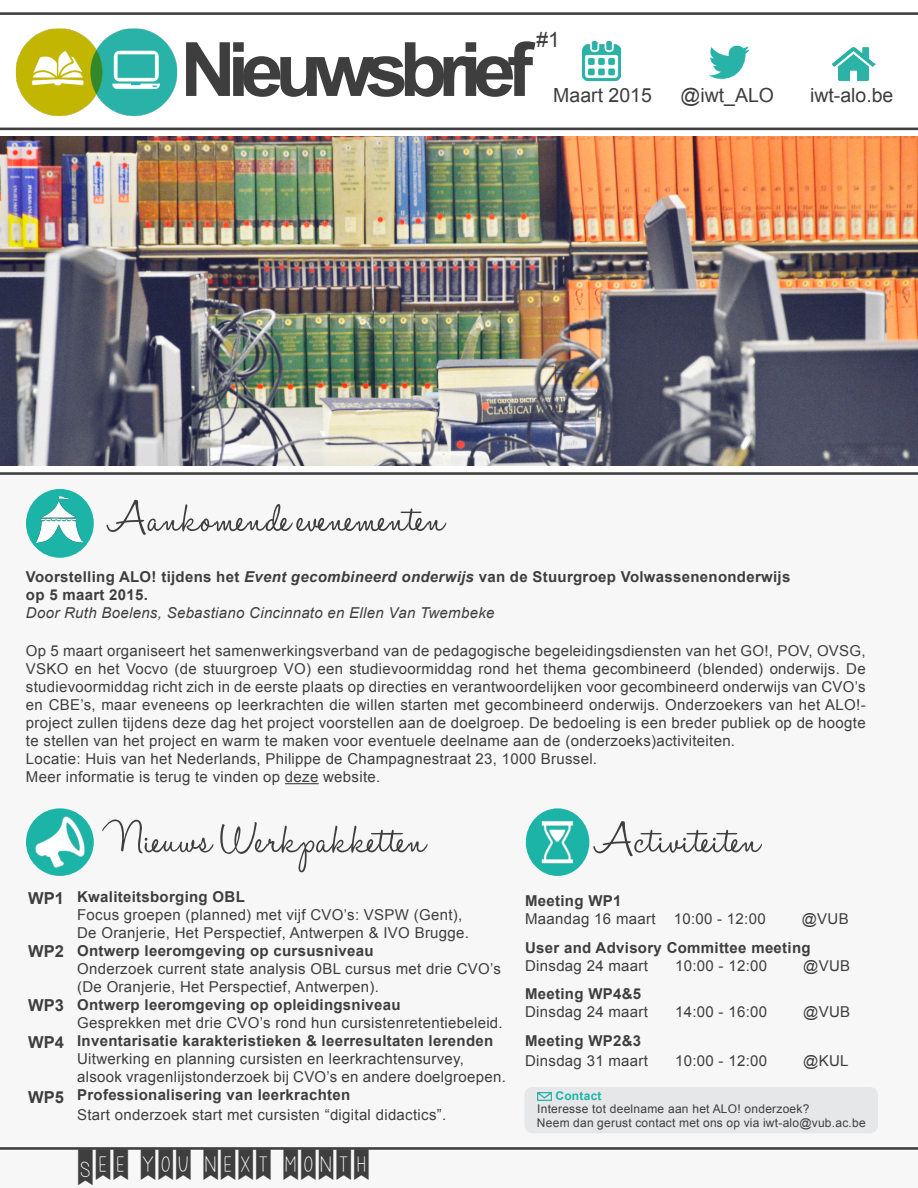
<style>
.page{position:relative;width:918px;height:1188px;background:#fff}
.page>*{position:absolute;margin:0;border:0;box-sizing:border-box;transform-origin:0 0}
.t1{font:700 75px "Arial";letter-spacing:-.11em;color:#3e3e3f}
.t2{font:51px "Halo Handletter";letter-spacing:.02em;color:#3e3e3f}
.t3{font:45px "KGA Little Swag";letter-spacing:.02em;color:#3e3e3f}
.t4{font:21px "Arial";color:#3e3e3f}
.t5{font:19.5px "Arial";color:#3e3e3f}
.t6{font:700 16.5px "Arial";color:#3e3e3f}
.t7{font:15px/18px "Arial";letter-spacing:.02em;color:#3e3e3f;text-align:justify}
.t8{font:700 15px "Arial";letter-spacing:.02em;color:#3e3e3f}
.t9{font:italic 15px "Arial";letter-spacing:.02em;color:#3e3e3f}
.t10{font:12px "Arial";letter-spacing:.02em;color:#3e3e3f}
.t11{font:700 12px "Arial";letter-spacing:.02em;color:#1db4a8}
.s1{font-style:italic}
</style>
<div class="page">
<div style="left:0;top:472px;width:918px;height:716px;background:#f7f7f8"></div>
<img style="left:0;top:137px;width:918px;height:329px">
<img style="left:15px;top:28px;width:163px;height:88px">
<hr style="left:0;top:12px;width:918px;height:3px;background:#3e3e3f">
<hr style="left:0;top:128px;width:918px;height:2px;background:#3e3e3f">
<img style="left:582px;top:42px;width:39px;height:38px">
<img style="left:709px;top:45px;width:41px;height:34px">
<img style="left:832px;top:47px;width:44px;height:34px">
<hr style="left:0;top:472px;width:918px;height:3px;background:#3e3e3f">
<div style="left:26px;top:489px;width:68px;height:69px;background:#1db4a8;border-radius:50%"></div>
<div style="left:526px;top:808px;width:63px;height:68px;background:#1db4a8;border-radius:50%"></div>
<div style="left:26px;top:808px;width:68px;height:68px;background:#1db4a8;border-radius:50%"></div>
<img style="left:32px;top:813px;width:56px;height:59px">
<img style="left:37px;top:497px;width:46px;height:46px">
<img style="left:532px;top:811px;width:52px;height:60px">
<hr style="left:0;top:1147px;width:918px;height:3px;background:#3e3e3f">
<hr style="left:285px;top:783px;width:34px;height:1px;background:#3e3e3f">
<div style="left:524px;top:1087px;width:354px;height:46px;background:#e6e7e9;border-radius:9px"></div>
<svg style="left:538px;top:1093px;width:13px;height:8px"></svg>
<p class="t4" style="left:537px;top:26px;width:25px">#1</p>
<p class="t1" style="left:180px;top:20px;width:354px">Nieuwsbrief</p>
<p class="t5" style="left:553px;top:83px;width:100px">Maart 2015</p>
<p class="t5" style="left:681px;top:83px;width:95px">@iwt_ALO</p>
<p class="t5" style="left:810px;top:83px;width:85px">iwt-alo.be</p>
<p class="t2" style="left:109px;top:490px;width:337px">Aankomende evenementen</p>
<p class="t8" style="left:26px;top:567px;width:766px">Voorstelling ALO! tijdens het <span class="s1">Event gecombineerd onderwijs</span> van de Stuurgroep Volwassenenonderwijs</p>
<p class="t8" style="left:26px;top:585px;width:124px">op 5 maart 2015.</p>
<p class="t9" style="left:26px;top:603px;width:470px">Door Ruth Boelens, Sebastiano Cincinnato en Ellen Van Twembeke</p>
<p class="t7" style="left:26px;top:642px;width:841px">Op 5 maart organiseert het samenwerkingsverband van de pedagogische begeleidingsdiensten van het GO!, POV, OVSG, VSKO en het Vocvo (de stuurgroep VO) een studievoormiddag rond het thema gecombineerd (blended) onderwijs. De studievoormiddag richt zich in de eerste plaats op directies en verantwoordelijken voor gecombineerd onderwijs van CVO’s en CBE’s, maar eveneens op leerkrachten die willen starten met gecombineerd onderwijs. Onderzoekers van het ALO!- project zullen tijdens deze dag het project voorstellen aan de doelgroep. De bedoeling is een breder publiek op de hoogte te stellen van het project en warm te maken voor eventuele deelname aan de (onderzoeks)activiteiten.</p>
<p class="t7" style="left:26px;top:750px;width:573px">Locatie: Huis van het Nederlands, Philippe de Champagnestraat 23, 1000 Brussel.</p>
<p class="t7" style="left:26px;top:768px;width:356px">Meer informatie is terug te vinden op deze website.</p>
<p class="t6" style="left:28px;top:888px;width:37px">WP1</p>
<p class="t6" style="left:28px;top:940px;width:37px">WP2</p>
<p class="t6" style="left:28px;top:994px;width:37px">WP3</p>
<p class="t6" style="left:28px;top:1031px;width:37px">WP4</p>
<p class="t6" style="left:28px;top:1086px;width:37px">WP5</p>
<p class="t2" style="left:109px;top:812px;width:318px">Nieuws Werkpakketten</p>
<p class="t8" style="left:77px;top:887px;width:169px">Kwaliteitsborging OBL</p>
<p class="t7" style="left:77px;top:906px;width:387px">Focus groepen (planned) met vijf CVO’s: VSPW (Gent),</p>
<p class="t7" style="left:77px;top:924px;width:393px">De Oranjerie, Het Perspectief, Antwerpen &amp; IVO Brugge.</p>
<p class="t8" style="left:77px;top:941px;width:298px">Ontwerp leeromgeving op cursusniveau</p>
<p class="t7" style="left:77px;top:960px;width:425px">Onderzoek current state analysis OBL cursus met drie CVO’s</p>
<p class="t7" style="left:77px;top:978px;width:303px">(De Oranjerie, Het Perspectief, Antwerpen).</p>
<p class="t8" style="left:77px;top:995px;width:325px">Ontwerp leeromgeving op opleidingsniveau</p>
<p class="t7" style="left:77px;top:1014px;width:427px">Gesprekken met drie CVO’s rond hun cursistenretentiebeleid.</p>
<p class="t8" style="left:77px;top:1031px;width:418px">Inventarisatie karakteristieken &amp; leerresultaten lerenden</p>
<p class="t7" style="left:77px;top:1050px;width:388px">Uitwerking en planning cursisten en leerkrachtensurvey,</p>
<p class="t7" style="left:77px;top:1068px;width:430px">alsook vragenlijstonderzoek bij CVO’s en andere doelgroepen.</p>
<p class="t8" style="left:77px;top:1085px;width:275px">Professionalisering van leerkrachten</p>
<p class="t7" style="left:77px;top:1106px;width:371px">Start onderzoek start met cursisten “digital didactics”.</p>
<p class="t3" style="left:77px;top:1148px;width:294px">SEE YOU NEXT MONTH</p>
<p class="t2" style="left:596px;top:812px;width:166px">Activiteiten</p>
<p class="t8" style="left:525px;top:890px;width:98px">Meeting WP1</p>
<p class="t7" style="left:525px;top:910px;width:242px">Maandag 16 maart 10:00 - 12:00</p>
<p class="t7" style="left:802px;top:910px;width:48px">@VUB</p>
<p class="t8" style="left:525px;top:937px;width:287px">User and Advisory Committee meeting</p>
<p class="t7" style="left:525px;top:956px;width:124px">Dinsdag 24 maart</p>
<p class="t7" style="left:675px;top:956px;width:93px">10:00 - 12:00</p>
<p class="t7" style="left:803px;top:956px;width:48px">@VUB</p>
<p class="t8" style="left:525px;top:984px;width:118px">Meeting WP4&amp;5</p>
<p class="t7" style="left:525px;top:1003px;width:124px">Dinsdag 24 maart</p>
<p class="t7" style="left:675px;top:1003px;width:93px">14:00 - 16:00</p>
<p class="t7" style="left:803px;top:1003px;width:48px">@VUB</p>
<p class="t8" style="left:525px;top:1031px;width:118px">Meeting WP2&amp;3</p>
<p class="t7" style="left:525px;top:1052px;width:124px">Dinsdag 31 maart</p>
<p class="t7" style="left:675px;top:1052px;width:93px">10:00 - 12:00</p>
<p class="t7" style="left:803px;top:1052px;width:47px">@KUL</p>
<p class="t11" style="left:556px;top:1088px;width:48px">Contact</p>
<p class="t10" style="left:537px;top:1101px;width:274px">Interesse tot deelname aan het ALO! onderzoek?</p>
<p class="t10" style="left:537px;top:1115px;width:330px">Neem dan gerust contact met ons op via iwt-alo@vub.ac.be</p>
</div>
